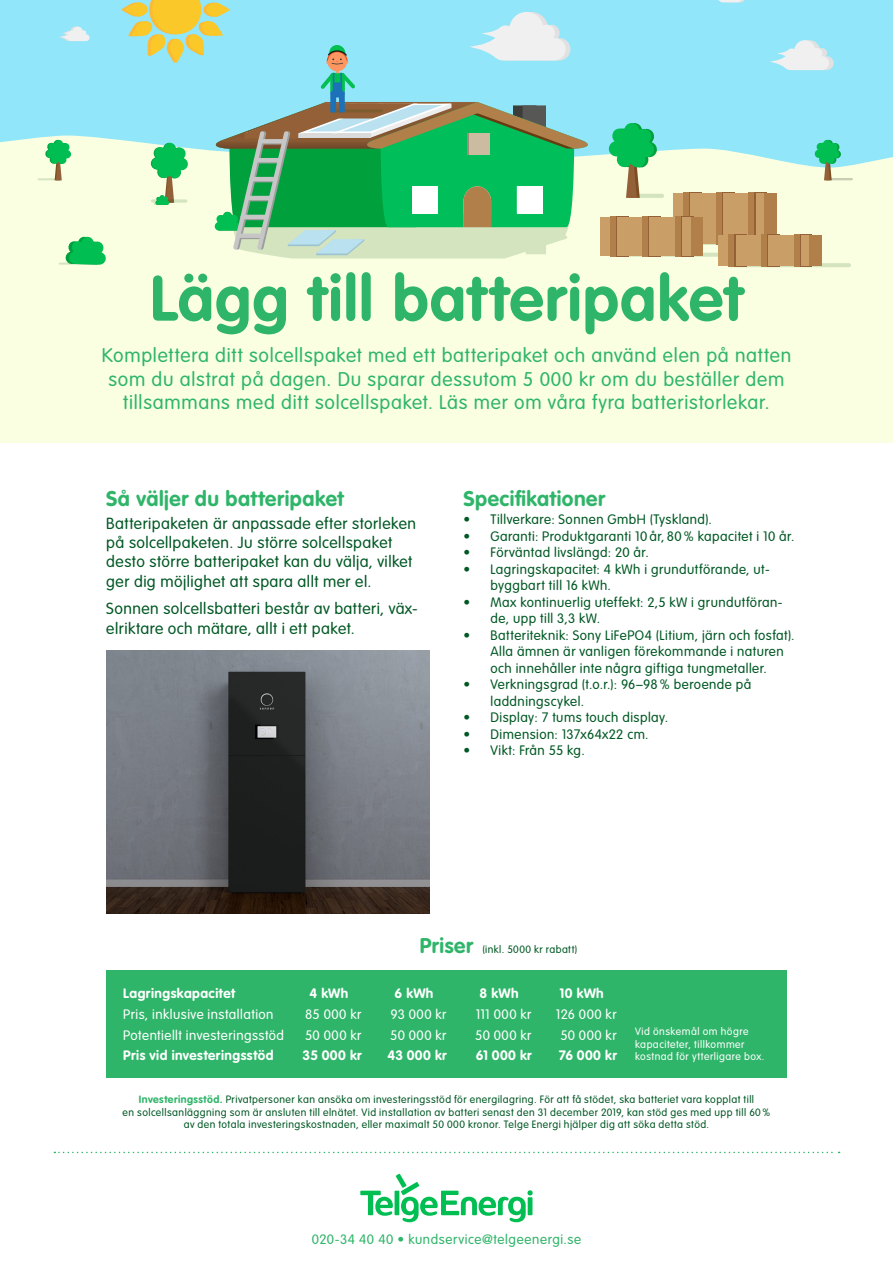
<style>
.page{position:relative;width:893px;height:1263px;background:#fff}
.page>*{position:absolute;margin:0;border:0;box-sizing:border-box;transform-origin:0 0}
.r_3{font:700 63px "VAG Rounded Std";letter-spacing:.02em;color:#2fb569}
.r_3-2{font:700 21px "VAG Rounded Std";letter-spacing:.025em;color:#2fb569}
.Brödtext{font:300 19.5px/23.4px "VAG Rounded Std";letter-spacing:.04em;color:#2fb569;text-align:center}
.r_3-3{font:300 15.9px/19.2px "VAG Rounded Std";letter-spacing:.03em;color:#005824}
.t1{font:300 13.5px/16.5px "VAG Rounded Std";letter-spacing:.035em;color:#005824}
.r_3-4{font:300 13.5px "VAG Rounded Std";letter-spacing:.035em;color:#fff}
.r_3-5{font:700 13.5px "VAG Rounded Std";letter-spacing:.035em;color:#fff}
.Brödtext-2{font:300 13.5px "VAG Rounded Std";letter-spacing:.045em;color:#2fb569}
.r_3-6{font:300 10.5px/12.6px "VAG Rounded Std";letter-spacing:.045em;color:#005824;text-align:center}
.r_3-7{font:300 10.5px/12.6px "VAG Rounded Std";letter-spacing:.045em;color:#fff}
.s1{font-weight:700;color:#2fb569}
</style>
<div class="page">
<svg style="left:54px;top:1152px;width:786px;height:1px"></svg>
<svg style="left:360px;top:1174px;width:173px;height:48px"></svg>
<div style="left:0;top:0;width:893px;height:176px;background:#91e6fa"></div>
<div style="left:0;top:136px;width:893px;height:306px;background:#faffe1"></div>
<svg style="left:718px;top:0;width:26px;height:2px"></svg>
<svg style="left:59px;top:27px;width:31px;height:14px"></svg>
<svg style="left:770px;top:40px;width:64px;height:30px"></svg>
<hr style="left:637px;top:194px;width:27px;height:4px;background:#d4e4bf;border-radius:2px">
<svg style="left:608px;top:123px;width:50px;height:75px;background:#7cd096"></svg>
<hr style="left:38px;top:178px;width:21px;height:2px;background:#005000">
<svg style="left:45px;top:140px;width:26px;height:40px"></svg>
<hr style="left:829px;top:178px;width:24px;height:2px;background:#1d1d1b">
<svg style="left:814px;top:140px;width:27px;height:40px"></svg>
<hr style="left:59px;top:263px;width:42px;height:2px;background:#005000">
<svg style="left:65px;top:237px;width:41px;height:28px"></svg>
<hr style="left:686px;top:241px;width:135px;height:4px;background:#d6e6c1;border-radius:2px">
<div style="left:689px;top:192px;width:13px;height:53px;background:#936037"></div>
<div style="left:722px;top:192px;width:13px;height:53px;background:#936037"></div>
<div style="left:754px;top:192px;width:13px;height:53px;background:#936037"></div>
<div style="left:764px;top:193px;width:13px;height:51px;background:#b17f4a"></div>
<div style="left:674px;top:193px;width:90px;height:51px;background:#ca9e67"></div>
<div style="left:684px;top:192px;width:6px;height:53px;background:#936037"></div>
<div style="left:717px;top:192px;width:6px;height:53px;background:#936037"></div>
<div style="left:750px;top:192px;width:6px;height:53px;background:#936037"></div>
<div style="left:683px;top:192px;width:6px;height:53px;background:#b17f4a"></div>
<div style="left:716px;top:192px;width:6px;height:53px;background:#b17f4a"></div>
<div style="left:748px;top:192px;width:6px;height:53px;background:#b17f4a"></div>
<svg style="left:612px;top:253px;width:111px;height:4px"></svg>
<div style="left:616px;top:216px;width:12px;height:41px;background:#ca9e67"></div>
<div style="left:648px;top:216px;width:13px;height:41px;background:#ca9e67"></div>
<svg style="left:682px;top:216px;width:12px;height:41px"></svg>
<div style="left:690px;top:217px;width:13px;height:38px;background:#b17f4a"></div>
<div style="left:600px;top:217px;width:90px;height:38px;background:#ca9e67"></div>
<div style="left:611px;top:216px;width:6px;height:41px;background:#936037"></div>
<div style="left:643px;top:216px;width:6px;height:41px;background:#936037"></div>
<div style="left:676px;top:216px;width:6px;height:41px;background:#936037"></div>
<div style="left:610px;top:216px;width:6px;height:41px;background:#b17f4a"></div>
<div style="left:642px;top:216px;width:6px;height:41px;background:#b17f4a"></div>
<div style="left:675px;top:216px;width:6px;height:41px;background:#b17f4a"></div>
<svg style="left:728px;top:263px;width:123px;height:4px"></svg>
<svg style="left:768px;top:235px;width:12px;height:32px"></svg>
<svg style="left:801px;top:235px;width:11px;height:32px"></svg>
<div style="left:809px;top:236px;width:13px;height:30px;background:#b17f4a"></div>
<div style="left:719px;top:236px;width:90px;height:30px;background:#ca9e67"></div>
<div style="left:730px;top:235px;width:6px;height:32px;background:#936037"></div>
<div style="left:762px;top:235px;width:6px;height:32px;background:#936037"></div>
<div style="left:795px;top:235px;width:6px;height:32px;background:#b17f4a"></div>
<div style="left:728px;top:235px;width:6px;height:32px;background:#b17f4a"></div>
<div style="left:761px;top:235px;width:6px;height:32px;background:#b17f4a"></div>
<div style="left:794px;top:235px;width:5px;height:32px;background:#b17f4a"></div>
<svg style="left:121px;top:0;width:471px;height:259px"></svg>
<img style="left:106px;top:651px;width:323px;height:262px">
<div style="left:106px;top:971px;width:681px;height:107px;background:#2fb569"></div>
<p class="r_3" style="left:150px;top:261px;width:594px">Lägg till batteripaket</p>
<p class="Brödtext" style="left:102px;top:345px;width:691px">Komplettera ditt solcellspaket med ett batteripaket och använd elen på natten som du alstrat på dagen. Du sparar dessutom 5 000 kr om du beställer dem tillsammans med ditt solcellspaket. Läs mer om våra fyra batteristorlekar.</p>
<p class="r_3-2" style="left:106px;top:486px;width:239px">Så väljer du batteripaket</p>
<p class="r_3-3" style="left:106px;top:514px;width:311px">Batteripaketen är anpassade efter storleken på solcellpaketen. Ju större solcellspaket desto större batteripaket kan du välja, vilket ger dig möjlighet att spara allt mer el.</p>
<p class="r_3-3" style="left:106px;top:600px;width:313px">Sonnen solcellsbatteri består av batteri, väx&shy;elriktare och mätare, allt i ett paket.</p>
<p class="r_3-2" style="left:463px;top:486px;width:143px">Specifikationer</p>
<p class="t1" style="left:463px;top:512px;width:250px">• Tillverkare: Sonnen GmbH (Tyskland).</p>
<p class="t1" style="left:463px;top:528px;width:332px">• Garanti: Produktgaranti 10 år, 80 % kapacitet i 10 år.</p>
<p class="t1" style="left:463px;top:545px;width:187px">• Förväntad livslängd: 20 år.</p>
<p class="t1" style="left:490px;top:561px;width:281px;text-indent:-27px">• Lagringskapacitet: 4 kWh i grundutförande, ut&shy;byggbart till 16 kWh.</p>
<p class="t1" style="left:490px;top:594px;width:294px;text-indent:-27px">• Max kontinuerlig uteffekt: 2,5 kW i grundutföran&shy;de, upp till 3,3 kW.</p>
<p class="t1" style="left:490px;top:627px;width:305px;text-indent:-27px">• Batteriteknik: Sony LiFePO4 (Litium, järn och fosfat).<br>Alla ämnen är vanligen förekommande i naturen och innehåller inte några giftiga tungmetaller.</p>
<p class="t1" style="left:490px;top:677px;width:262px;text-indent:-27px">• Verkningsgrad (t.o.r.): 96–98 % beroende på laddningscykel.</p>
<p class="t1" style="left:463px;top:710px;width:206px">• Display: 7 tums touch display.</p>
<p class="t1" style="left:463px;top:726px;width:187px">• Dimension: 137x64x22 cm.</p>
<p class="t1" style="left:463px;top:743px;width:123px">• Vikt: Från 55 kg.</p>
<p class="r_3-2" style="left:420px;top:933px;width:55px">Priser</p>
<p class="r_3-6" style="left:482px;top:943px;width:96px">(inkl. 5000 kr rabatt)</p>
<p class="r_3-5" style="left:123px;top:985px;width:113px">Lagringskapacitet</p>
<p class="r_3-5" style="left:309px;top:985px;width:40px">4 kWh</p>
<p class="r_3-5" style="left:394px;top:985px;width:40px">6 kWh</p>
<p class="r_3-5" style="left:480px;top:985px;width:40px">8 kWh</p>
<p class="r_3-5" style="left:559px;top:985px;width:46px">10 kWh</p>
<p class="r_3-4" style="left:123px;top:1006px;width:152px">Pris, inklusive installation</p>
<p class="r_3-4" style="left:305px;top:1006px;width:58px">85 000 kr</p>
<p class="r_3-4" style="left:390px;top:1006px;width:58px">93 000 kr</p>
<p class="r_3-4" style="left:476px;top:1006px;width:57px">111 000 kr</p>
<p class="r_3-4" style="left:556px;top:1006px;width:62px">126 000 kr</p>
<p class="r_3-4" style="left:123px;top:1027px;width:162px">Potentiellt investeringsstöd</p>
<p class="r_3-4" style="left:305px;top:1027px;width:58px">50 000 kr</p>
<p class="r_3-4" style="left:390px;top:1027px;width:58px">50 000 kr</p>
<p class="r_3-4" style="left:475px;top:1027px;width:58px">50 000 kr</p>
<p class="r_3-4" style="left:560px;top:1027px;width:58px">50 000 kr</p>
<p class="r_3-5" style="left:123px;top:1047px;width:152px">Pris vid investeringsstöd</p>
<p class="r_3-5" style="left:303px;top:1047px;width:61px">35 000 kr</p>
<p class="r_3-5" style="left:387px;top:1047px;width:61px">43 000 kr</p>
<p class="r_3-5" style="left:476px;top:1047px;width:57px">61 000 kr</p>
<p class="r_3-5" style="left:559px;top:1047px;width:60px">76 000 kr</p>
<p class="r_3-7" style="left:635px;top:1025px;width:131px">Vid önskemål om högre kapaciteter, tillkommer kostnad för ytterligare box.</p>
<p class="r_3-6" style="left:123px;top:1093px;width:649px"><span class="s1">Investeringsstöd.</span> Privatpersoner kan ansöka om investeringsstöd för energilagring. För att få stödet, ska batteriet vara kopplat till<br>en solcellsanläggning som är ansluten till elnätet. Vid installation av batteri senast den 31 december 2019, kan stöd ges med upp till 60 % av den totala investeringskostnaden, eller maximalt 50 000 kronor. Telge Energi hjälper dig att söka detta stöd.</p>
<p class="Brödtext-2" style="left:312px;top:1231px;width:271px">020-34 40 40 • kundservice@telgeenergi.se</p>
</div>
